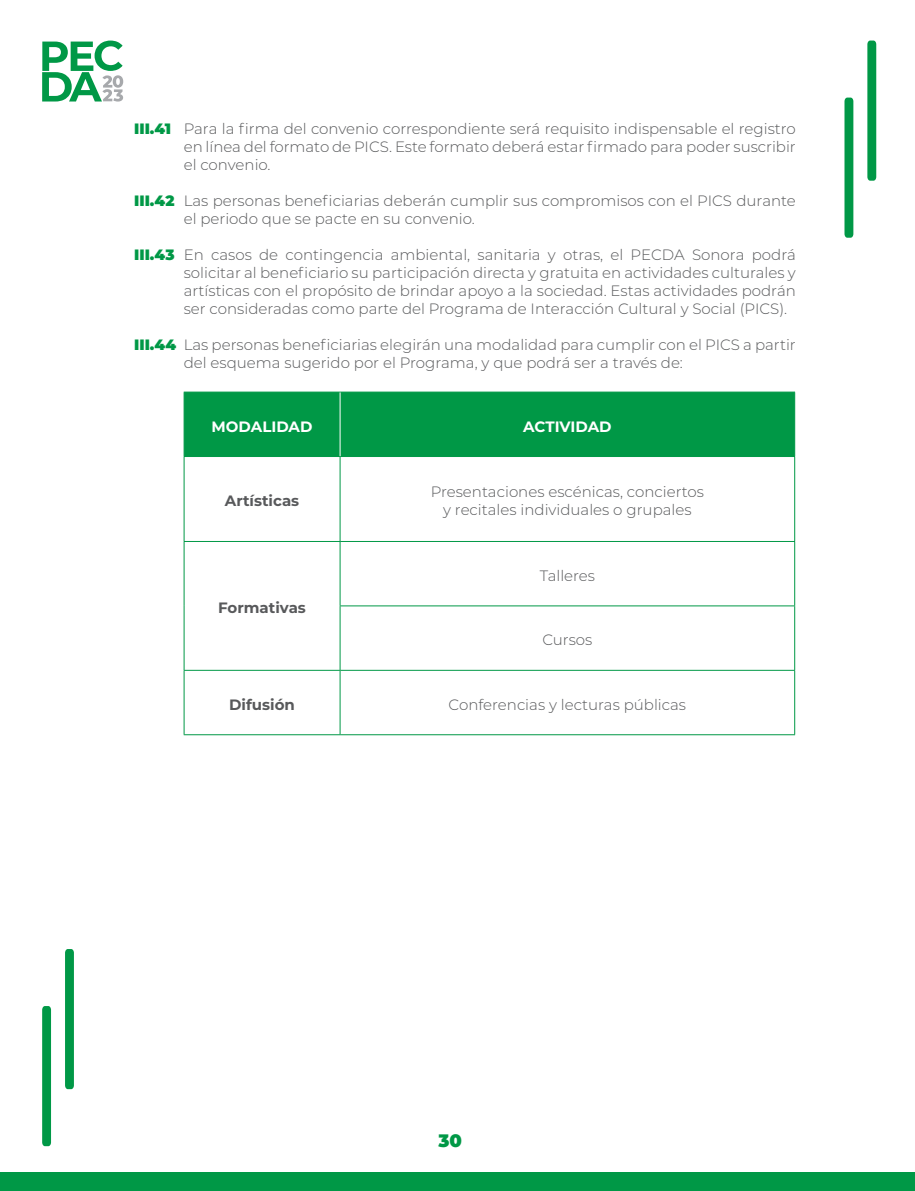
<style>
.page{position:relative;width:915px;height:1191px;background:#fff}
.page>*{position:absolute;margin:0;border:0;box-sizing:border-box;transform-origin:0 0}
.t1{font:900 18px "Montserrat";color:#009846}
.t2{font:300 15px/18px "Montserrat";color:#58595b;text-align:justify}
.t3{font:700 15px "Montserrat";color:#58595b}
.t4{font:700 15px "Montserrat";color:#fff}
.s1{font-weight:900;color:#009846}
</style>
<div class="page">
<svg style="left:42px;top:41px;width:81px;height:61px"></svg>
<div style="left:0;top:1172px;width:914px;height:19px;background:#009846"></div>
<svg style="left:867px;top:41px;width:8px;height:140px"></svg>
<svg style="left:844px;top:98px;width:9px;height:140px"></svg>
<svg style="left:65px;top:949px;width:9px;height:140px"></svg>
<svg style="left:42px;top:1006px;width:9px;height:140px"></svg>
<div style="left:185px;top:393px;width:609px;height:63px;background:#009846"></div>
<hr style="left:184px;top:392px;width:156px;height:1px;background:#009846">
<hr style="left:184px;top:392px;width:1px;height:64px;background:#009846">
<hr style="left:340px;top:392px;width:454px;height:1px;background:#009846">
<hr style="left:794px;top:392px;width:1px;height:64px;background:#009846">
<hr style="left:184px;top:456px;width:156px;height:1px;background:#009846">
<hr style="left:184px;top:457px;width:1px;height:84px;background:#009846">
<hr style="left:340px;top:456px;width:454px;height:1px;background:#009846">
<hr style="left:339px;top:457px;width:1px;height:84px;background:#009846">
<hr style="left:794px;top:457px;width:1px;height:84px;background:#009846">
<hr style="left:184px;top:541px;width:156px;height:1px;background:#009846">
<hr style="left:184px;top:542px;width:1px;height:64px;background:#009846">
<hr style="left:340px;top:541px;width:454px;height:1px;background:#009846">
<hr style="left:339px;top:542px;width:1px;height:63px;background:#009846">
<hr style="left:794px;top:542px;width:1px;height:63px;background:#009846">
<hr style="left:184px;top:606px;width:1px;height:64px;background:#009846">
<hr style="left:339px;top:605px;width:455px;height:1px;background:#009846">
<hr style="left:339px;top:606px;width:1px;height:64px;background:#009846">
<hr style="left:794px;top:606px;width:1px;height:64px;background:#009846">
<hr style="left:184px;top:670px;width:156px;height:1px;background:#009846">
<hr style="left:184px;top:670px;width:1px;height:64px;background:#009846">
<hr style="left:340px;top:670px;width:454px;height:1px;background:#009846">
<hr style="left:339px;top:670px;width:1px;height:64px;background:#009846">
<hr style="left:794px;top:670px;width:1px;height:64px;background:#009846">
<hr style="left:184px;top:734px;width:156px;height:1px;background:#009846">
<hr style="left:340px;top:734px;width:454px;height:1px;background:#009846">
<hr style="left:339px;top:392px;width:1px;height:64px;background:#fff">
<p class="t2" style="left:184px;top:119px;width:613px;text-indent:-50px"><span class="s1">III.41</span> Para la firma del convenio correspondiente será requisito indispensable el registro en línea del formato de PICS. Este formato deberá estar firmado para poder suscribir el convenio.</p>
<p class="t2" style="left:184px;top:191px;width:613px;text-indent:-50px"><span class="s1">III.42</span> Las personas beneficiarias deberán cumplir sus compromisos con el PICS durante el periodo que se pacte en su convenio.</p>
<p class="t2" style="left:184px;top:245px;width:613px;text-indent:-50px"><span class="s1">III.43</span> En casos de contingencia ambiental, sanitaria y otras, el PECDA Sonora podrá solicitar al beneficiario su participación directa y gratuita en actividades culturales y artísticas con el propósito de brindar apoyo a la sociedad. Estas actividades podrán ser consideradas como parte del Programa de Interacción Cultural y Social (PICS).</p>
<p class="t2" style="left:184px;top:335px;width:613px;text-indent:-50px"><span class="s1">III.44</span> Las personas beneficiarias elegirán una modalidad para cumplir con el PICS a partir del esquema sugerido por el Programa, y que podrá ser a través de:</p>
<p class="t4" style="left:211px;top:415px;width:102px">MODALIDAD</p>
<p class="t4" style="left:523px;top:415px;width:90px">ACTIVIDAD</p>
<p class="t3" style="left:225px;top:490px;width:76px">Artísticas</p>
<p class="t2" style="left:430px;top:482px;width:275px;text-align:center">Presentaciones escénicas, conciertos y recitales individuales o grupales</p>
<p class="t3" style="left:218px;top:597px;width:89px">Formativas</p>
<p class="t2" style="left:539px;top:566px;width:57px">Talleres</p>
<p class="t2" style="left:542px;top:630px;width:51px">Cursos</p>
<p class="t3" style="left:229px;top:693px;width:67px">Difusión</p>
<p class="t2" style="left:448px;top:695px;width:239px">Conferencias y lecturas públicas</p>
<p class="t1" style="left:438px;top:1127px;width:25px">30</p>
</div>
